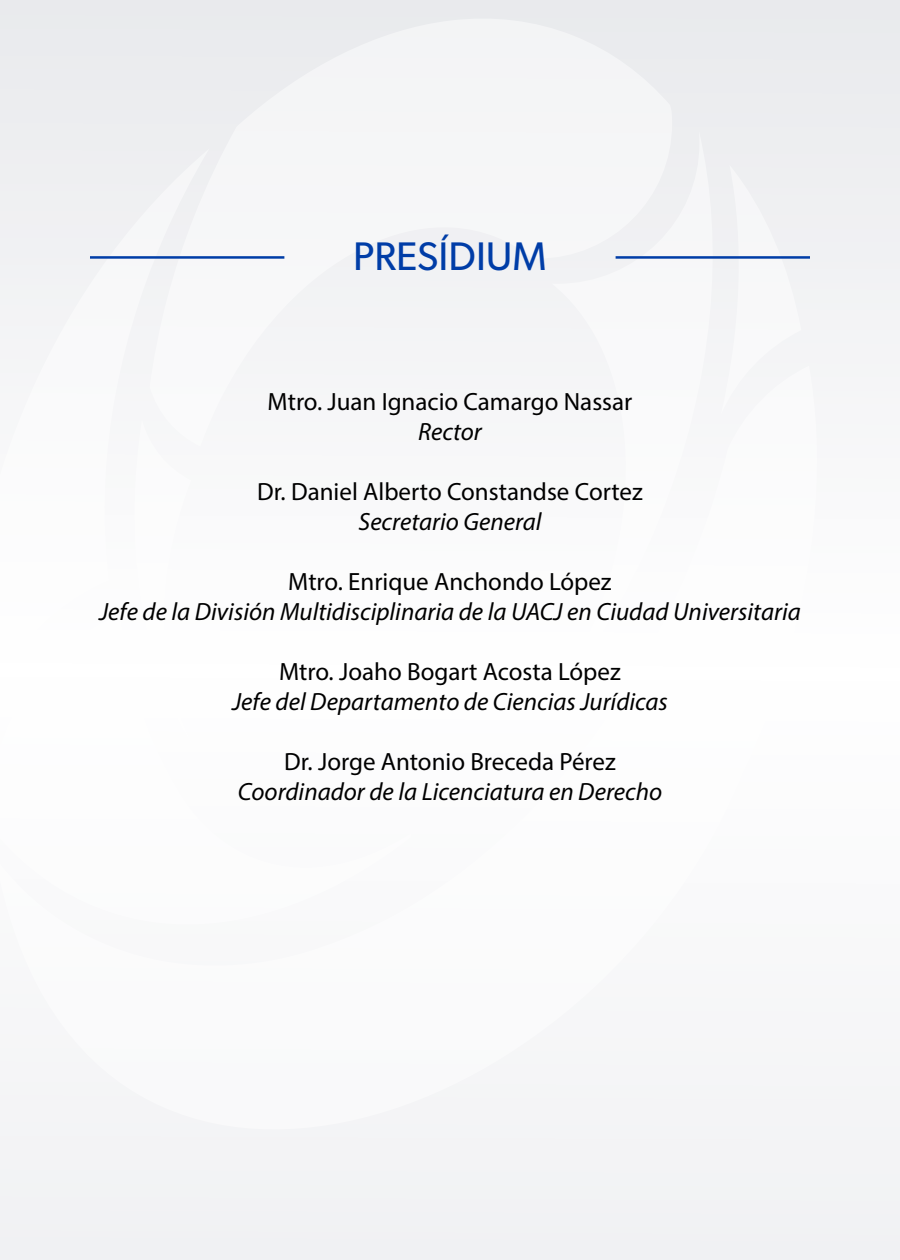
<style>
.page{position:relative;width:900px;height:1260px;background:#f6f6f8}
.page>*{position:absolute;margin:0;border:0;box-sizing:border-box;transform-origin:0 0}
.t1{font:40px "Gibson";color:#003da7}
.t2{font:italic 25px "Myriad Pro";color:#000}
.t3{font:25px "Myriad Pro";color:#000}
</style>
<div class="page">
<hr style="left:616px;top:256px;width:194px;height:3px;background:#003da7">
<hr style="left:90px;top:256px;width:194px;height:3px;background:#003da7">
<h1 class="t1" style="left:353px;top:232px;width:195px">PRESÍDIUM</h1>
<p class="t3" style="left:268px;top:386px;width:366px">Mtro. Juan Ignacio Camargo Nassar</p>
<p class="t2" style="left:418px;top:416px;width:65px">Rector</p>
<p class="t3" style="left:257px;top:476px;width:387px">Dr. Daniel Alberto Constandse Cortez</p>
<p class="t2" style="left:358px;top:506px;width:185px">Secretario General</p>
<p class="t3" style="left:288px;top:566px;width:325px">Mtro. Enrique Anchondo López</p>
<p class="t2" style="left:99px;top:596px;width:703px">Jefe de la División Multidisciplinaria de la UACJ en Ciudad Universitaria</p>
<p class="t3" style="left:279px;top:656px;width:343px">Mtro. Joaho Bogart Acosta López</p>
<p class="t2" style="left:232px;top:686px;width:437px">Jefe del Departamento de Ciencias Jurídicas</p>
<p class="t3" style="left:284px;top:746px;width:333px">Dr. Jorge Antonio Breceda Pérez</p>
<p class="t2" style="left:238px;top:776px;width:426px">Coordinador de la Licenciatura en Derecho</p>
</div>
